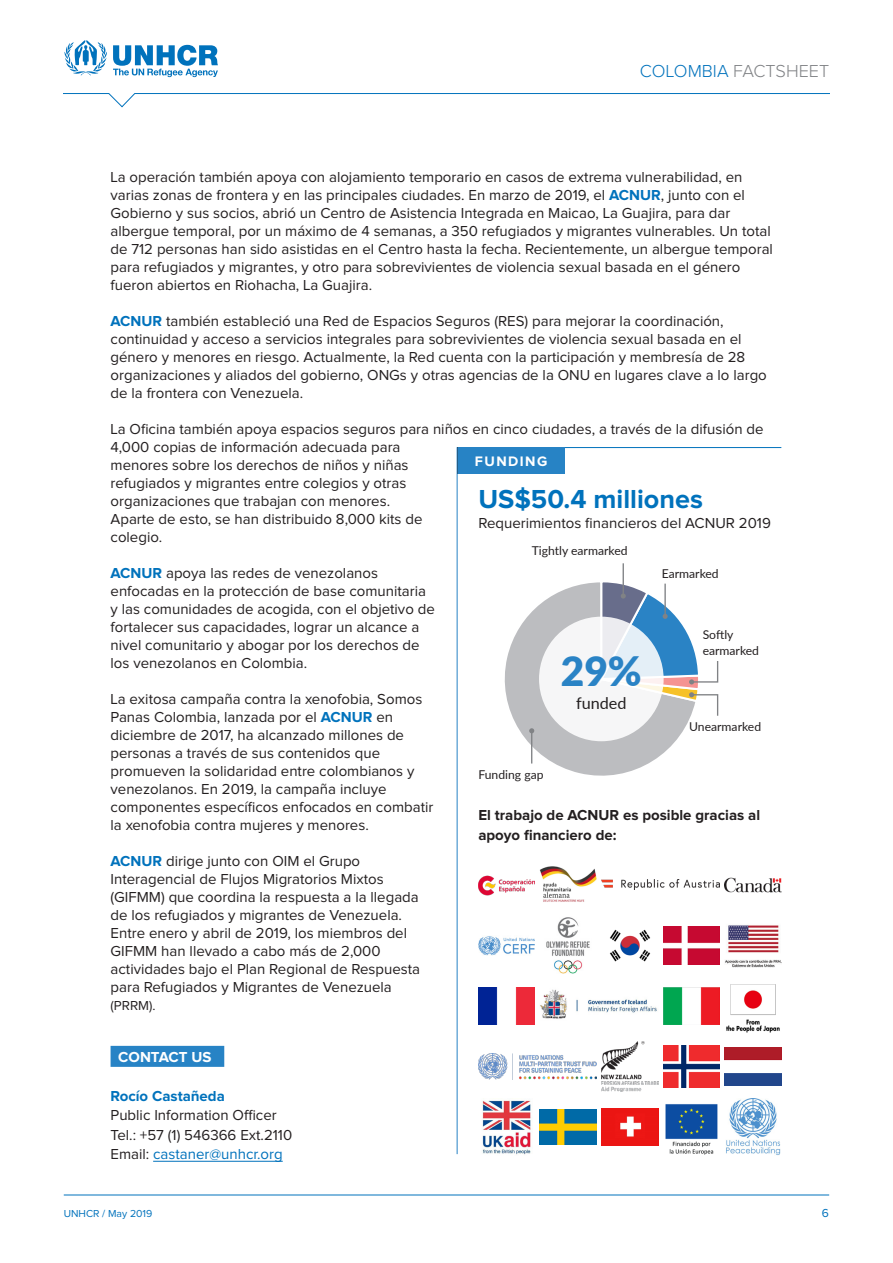
<style>
.page{position:relative;width:893px;height:1263px;background:#fff}
.page>*{position:absolute;margin:0;border:0;box-sizing:border-box;transform-origin:0 0}
.t1{font:900 40.5px "Lato";color:#2a83c5}
.NEWSLETTER_-_main_te{font:700 27px "Proxima Nova";color:#0072bc}
.t2{font:300 18px "Proxima Nova";color:#808285}
.t3{font:16.2px "Lato";color:#231f20}
.NEWSLETTER_-_main_te-2{font:15px/18px "Proxima Nova";color:#231f20}
.NEWSLETTER_-_main_te-3{font:700 15px/19.5px "Proxima Nova";color:#231f20}
.t4{font:15px "Proxima Nova";color:#0072bc}
.t5{font:700 15px "Proxima Nova";color:#0072bc}
.NEWSLETTER_-_title{font:700 15px "Proxima Nova";color:#fff}
.t6{font:700 14.25px "Proxima Nova";letter-spacing:.1em;color:#fff}
.NEWSLETTER_-_main_te-4{font:13.5px "Proxima Nova";color:#231f20}
.t7{font:12.15px/16.2px "Lato";color:#231f20}
.t8{font:12px "Proxima Nova";color:#0072bc}
.t9{font:10.5px "Proxima Nova";color:#0072bc}
.s1{color:#0072bc}
.s2{font-weight:700;color:#0072bc}
.s3{color:#231f20}
</style>
<div class="page">
<svg style="left:64px;top:40px;width:154px;height:37px"></svg>
<svg style="left:64px;top:93px;width:765px;height:15px"></svg>
<hr style="left:64px;top:1194px;width:765px;height:1px;background:#0072bc">
<hr style="left:623px;top:563px;width:1px;height:33px;background:#808285">
<svg style="left:504px;top:580px;width:215px;height:196px"></svg>
<img style="left:478px;top:875px;width:57px;height:21px">
<img style="left:725px;top:877px;width:56px;height:15px">
<img style="left:540px;top:866px;width:56px;height:36px">
<img style="left:602px;top:879px;width:118px;height:11px">
<img style="left:478px;top:936px;width:57px;height:20px">
<img style="left:725px;top:925px;width:56px;height:43px">
<img style="left:546px;top:917px;width:44px;height:56px">
<img style="left:609px;top:929px;width:42px;height:33px">
<img style="left:663px;top:926px;width:57px;height:38px">
<img style="left:478px;top:987px;width:57px;height:38px">
<img style="left:726px;top:984px;width:54px;height:49px">
<img style="left:540px;top:989px;width:117px;height:30px">
<img style="left:663px;top:987px;width:57px;height:38px">
<img style="left:478px;top:1054px;width:118px;height:25px">
<img style="left:725px;top:1047px;width:56px;height:38px">
<img style="left:602px;top:1042px;width:56px;height:49px">
<img style="left:663px;top:1046px;width:57px;height:41px">
<img style="left:482px;top:1100px;width:49px;height:55px">
<img style="left:726px;top:1099px;width:55px;height:56px">
<img style="left:540px;top:1109px;width:56px;height:36px">
<img style="left:602px;top:1108px;width:56px;height:38px">
<img style="left:665px;top:1104px;width:53px;height:51px">
<hr style="left:457px;top:447px;width:324px;height:1px;background:#0072bc">
<div style="left:458px;top:447px;width:106px;height:27px;background:#2783c5"></div>
<hr style="left:457px;top:447px;width:1px;height:707px;background:#2783c5">
<div style="left:111px;top:1046px;width:113px;height:21px;background:#2783c5"></div>
<hr style="left:153px;top:1161px;width:130px;height:1px;background:#0072bc">
<p class="t2" style="left:640px;top:57px;width:191px"><span class="s1">COLOMBIA</span> FACTSHEET</p>
<p class="NEWSLETTER_-_main_te-2" style="left:111px;top:169px;width:664px">La operación también apoya con alojamiento temporario en casos de extrema vulnerabilidad, en varias zonas de frontera y en las principales ciudades. En marzo de 2019, el <span class="s2">ACNUR</span>, junto con el Gobierno y sus socios, abrió un Centro de Asistencia Integrada en Maicao, La Guajira, para dar albergue temporal, por un máximo de 4 semanas, a 350 refugiados y migrantes vulnerables. Un total de 712 personas han sido asistidas en el Centro hasta la fecha. Recientemente, un albergue temporal para refugiados y migrantes, y otro para sobrevivientes de violencia sexual basada en el género fueron abiertos en Riohacha, La Guajira.</p>
<p class="NEWSLETTER_-_main_te-2" style="left:111px;top:313px;width:658px"><span class="s2">ACNUR</span> también estableció una Red de Espacios Seguros (RES) para mejorar la coordinación, continuidad y acceso a servicios integrales para sobrevivientes de violencia sexual basada en el género y menores en riesgo. Actualmente, la Red cuenta con la participación y membresía de 28 organizaciones y aliados del gobierno, ONGs y otras agencias de la ONU en lugares clave a lo largo de la frontera con Venezuela.</p>
<p class="NEWSLETTER_-_main_te-2" style="left:111px;top:421px;width:654px">La Oficina también apoya espacios seguros para niños en cinco ciudades, a través de la difusión de 4,000 copias de información adecuada para<br>menores sobre los derechos de niños y niñas<br>refugiados y migrantes entre colegios y otras<br>organizaciones que trabajan con menores.<br>Aparte de esto, se han distribuido 8,000 kits de<br>colegio.</p>
<p class="NEWSLETTER_-_main_te-2" style="left:111px;top:565px;width:326px"><span class="s2">ACNUR</span> apoya las redes de venezolanos enfocadas en la protección de base comunitaria y las comunidades de acogida, con el objetivo de fortalecer sus capacidades, lograr un alcance a nivel comunitario y abogar por los derechos de los venezolanos en Colombia.</p>
<p class="NEWSLETTER_-_main_te-2" style="left:111px;top:691px;width:324px">La exitosa campaña contra la xenofobia, Somos Panas Colombia, lanzada por el <span class="s2">ACNUR</span> en diciembre de 2017, ha alcanzado millones de personas a través de sus contenidos que promueven la solidaridad entre colombianos y venezolanos. En 2019, la campaña incluye componentes específicos enfocados en combatir la xenofobia contra mujeres y menores.</p>
<p class="NEWSLETTER_-_main_te-2" style="left:111px;top:853px;width:311px"><span class="s2">ACNUR</span> dirige junto con OIM el Grupo Interagencial de Flujos Migratorios Mixtos (GIFMM) que coordina la respuesta a la llegada de los refugiados y migrantes de Venezuela.<br>Entre enero y abril de 2019, los miembros del GIFMM han llevado a cabo más de 2,000 actividades bajo el Plan Regional de Respuesta para Refugiados y Migrantes de Venezuela</p>
<p class="NEWSLETTER_-_main_te-4" style="left:111px;top:999px;width:47px">(PRRM).</p>
<p class="t6" style="left:475px;top:455px;width:74px">FUNDING</p>
<p class="NEWSLETTER_-_main_te" style="left:478px;top:487px;width:226px">US$50.4 milliones</p>
<p class="NEWSLETTER_-_main_te-2" style="left:478px;top:514px;width:294px">Requerimientos financieros del ACNUR 2019</p>
<p class="t7" style="left:532px;top:542px;width:97px">Tightly earmarked</p>
<p class="t7" style="left:662px;top:565px;width:58px">Earmarked</p>
<p class="t7" style="left:703px;top:626px;width:58px">Softly earmarked</p>
<p class="t1" style="left:561px;top:640px;width:82px">29%</p>
<p class="t3" style="left:576px;top:692px;width:52px">funded</p>
<p class="t7" style="left:689px;top:718px;width:73px">Unearmarked</p>
<p class="t7" style="left:478px;top:766px;width:67px">Funding gap</p>
<p class="NEWSLETTER_-_main_te-3" style="left:478px;top:806px;width:283px">El trabajo de ACNUR es posible gracias al apoyo financiero de:</p>
<p class="NEWSLETTER_-_title" style="left:118px;top:1050px;width:95px">CONTACT US</p>
<p class="t5" style="left:111px;top:1089px;width:116px">Rocío Castañeda</p>
<p class="NEWSLETTER_-_main_te-2" style="left:111px;top:1107px;width:168px">Public Information Officer</p>
<p class="NEWSLETTER_-_main_te-2" style="left:111px;top:1126px;width:183px">Tel.: +57 (1) 546366 Ext.2110</p>
<p class="t4" style="left:111px;top:1147px;width:174px"><span class="s3">Email:</span> castaner@unhcr.org</p>
<p class="t9" style="left:64px;top:1209px;width:90px">UNHCR / May 2019</p>
<p class="t8" style="left:822px;top:1208px;width:9px">6</p>
</div>
